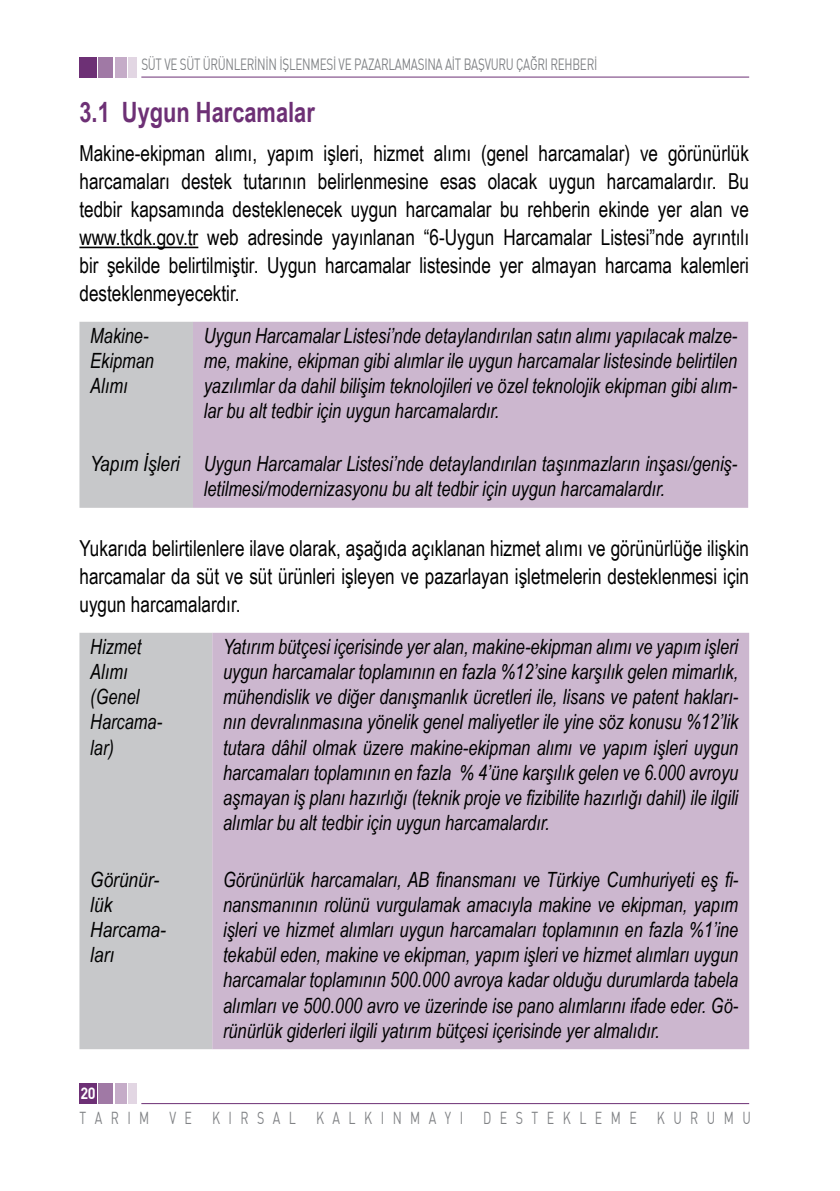
<style>
.page{position:relative;width:840px;height:1191px;background:#fff}
.page>*{position:absolute;margin:0;border:0;box-sizing:border-box;transform-origin:0 0}
.t1{font:700 28px "Arial Narrow";color:#6d3075;scale:.95 1}
.t2{font:22px/28px "Arial Narrow";color:#000;text-align:justify;scale:.95 1}
.t3{font:italic 21px/25.2px "Arial Narrow";color:#000;text-align:justify;scale:.95 1}
.t4{font:italic 21px/25.2px "Arial Narrow";color:#000}
.t5{font:17px "DINT";letter-spacing:.68em;color:#808285;scale:.73 1}
.t6{font:16px "DINT";letter-spacing:-.025em;color:#808285;scale:.73 1}
.t7{font:700 16px "DINT";color:#fff;scale:.9 1}
</style>
<div class="page">
<hr style="left:141px;top:1103px;width:607px;height:1px;background:#6d3075">
<div style="left:128px;top:1083px;width:9px;height:21px;background:#e2d6e3"></div>
<div style="left:99px;top:1083px;width:14px;height:21px;background:#a079a5"></div>
<div style="left:115px;top:1083px;width:11px;height:21px;background:#c5acc8"></div>
<div style="left:79px;top:1083px;width:17px;height:21px;background:#6d3075"></div>
<hr style="left:141px;top:77px;width:607px;height:1px;background:#6d3075">
<div style="left:128px;top:57px;width:9px;height:21px;background:#e2d6e3"></div>
<div style="left:99px;top:57px;width:14px;height:21px;background:#a079a5"></div>
<div style="left:115px;top:57px;width:11px;height:21px;background:#c5acc8"></div>
<div style="left:79px;top:57px;width:17px;height:21px;background:#6d3075"></div>
<hr style="left:79px;top:247px;width:119px;height:1px;background:#000">
<div style="left:79px;top:322px;width:114px;height:186px;background:#c7c8ca"></div>
<div style="left:193px;top:322px;width:554px;height:186px;background:#ccb7cf"></div>
<div style="left:79px;top:633px;width:133px;height:416px;background:#c7c8ca"></div>
<div style="left:212px;top:633px;width:536px;height:416px;background:#ccb7cf"></div>
<p class="t6" style="left:141px;top:55px;width:625px">SÜT VE SÜT ÜRÜNLERİNİN İŞLENMESİ VE PAZARLAMASINA AİT BAŞVURU ÇAĞRI REHBERİ</p>
<h1 class="t1" style="left:79px;top:91px;width:249px">3.1 Uygun Harcamalar</h1>
<p class="t2" style="left:79px;top:139px;width:706px">Makine-ekipman alımı, yapım işleri, hizmet alımı (genel harcamalar) ve görünürlük harcamaları destek tutarının belirlenmesine esas olacak uygun harcamalardır. Bu tedbir kapsamında desteklenecek uygun harcamalar bu rehberin ekinde yer alan ve www.tkdk.gov.tr web adresinde yayınlanan “6-Uygun Harcamalar Listesi”nde ayrıntılı bir şekilde belirtilmiştir. Uygun harcamalar listesinde yer almayan harcama kalemleri desteklenmeyecektir.</p>
<p class="t3" style="left:90px;top:322px;width:68px;text-align:left">Makine-<br>Ekipman<br>Alımı</p>
<p class="t3" style="left:204px;top:322px;width:563px">Uygun Harcamalar Listesi’nde detaylandırılan satın alımı yapılacak malze&shy;me, makine, ekipman gibi alımlar ile uygun harcamalar listesinde belirtilen yazılımlar da dahil bilişim teknolojileri ve özel teknolojik ekipman gibi alım&shy;lar bu alt tedbir için uygun harcamalardır.</p>
<p class="t4" style="left:204px;top:451px;width:535px;text-indent:-113px">Yapım İşleri Uygun Harcamalar Listesi’nde detaylandırılan taşınmazların inşası/geniş&shy;letilmesi/modernizasyonu bu alt tedbir için uygun harcamalardır.</p>
<p class="t2" style="left:79px;top:533px;width:706px">Yukarıda belirtilenlere ilave olarak, aşağıda açıklanan hizmet alımı ve görünürlüğe ilişkin harcamalar da süt ve süt ürünleri işleyen ve pazarlayan işletmelerin desteklenmesi için uygun harcamalardır.</p>
<p class="t3" style="left:90px;top:633px;width:77px;text-align:left">Hizmet<br>Alımı (Genel<br>Harcama&shy;lar)</p>
<p class="t3" style="left:223px;top:633px;width:543px">Yatırım bütçesi içerisinde yer alan, makine-ekipman alımı ve yapım işleri uygun harcamalar toplamının en fazla %12’sine karşılık gelen mimarlık, mühendislik ve diğer danışmanlık ücretleri ile, lisans ve patent hakları&shy;nın devralınmasına yönelik genel maliyetler ile yine söz konusu %12’lik tutara dâhil olmak üzere makine-ekipman alımı ve yapım işleri uygun harcamaları toplamının en fazla % 4’üne karşılık gelen ve 6.000 avroyu aşmayan iş planı hazırlığı (teknik proje ve fizibilite hazırlığı dahil) ile ilgili alımlar bu alt tedbir için uygun harcamalardır.</p>
<p class="t4" style="left:90px;top:866px;width:77px">Görünür&shy;lük<br>Harcama&shy;ları</p>
<p class="t3" style="left:223px;top:866px;width:543px">Görünürlük harcamaları, AB finansmanı ve Türkiye Cumhuriyeti eş fi&shy;nansmanının rolünü vurgulamak amacıyla makine ve ekipman, yapım işleri ve hizmet alımları uygun harcamaları toplamının en fazla %1’ine tekabül eden, makine ve ekipman, yapım işleri ve hizmet alımları uygun harcamalar toplamının 500.000 avroya kadar olduğu durumlarda tabela alımları ve 500.000 avro ve üzerinde ise pano alımlarını ifade eder. Gö&shy;rünürlük giderleri ilgili yatırım bütçesi içerisinde yer almalıdır.</p>
<p class="t7" style="left:80px;top:1082px;width:18px">20</p>
<p class="t5" style="left:79px;top:1107px;width:920px">TARIM VE KIRSAL KALKINMAYI DESTEKLEME KURUMU</p>
</div>
